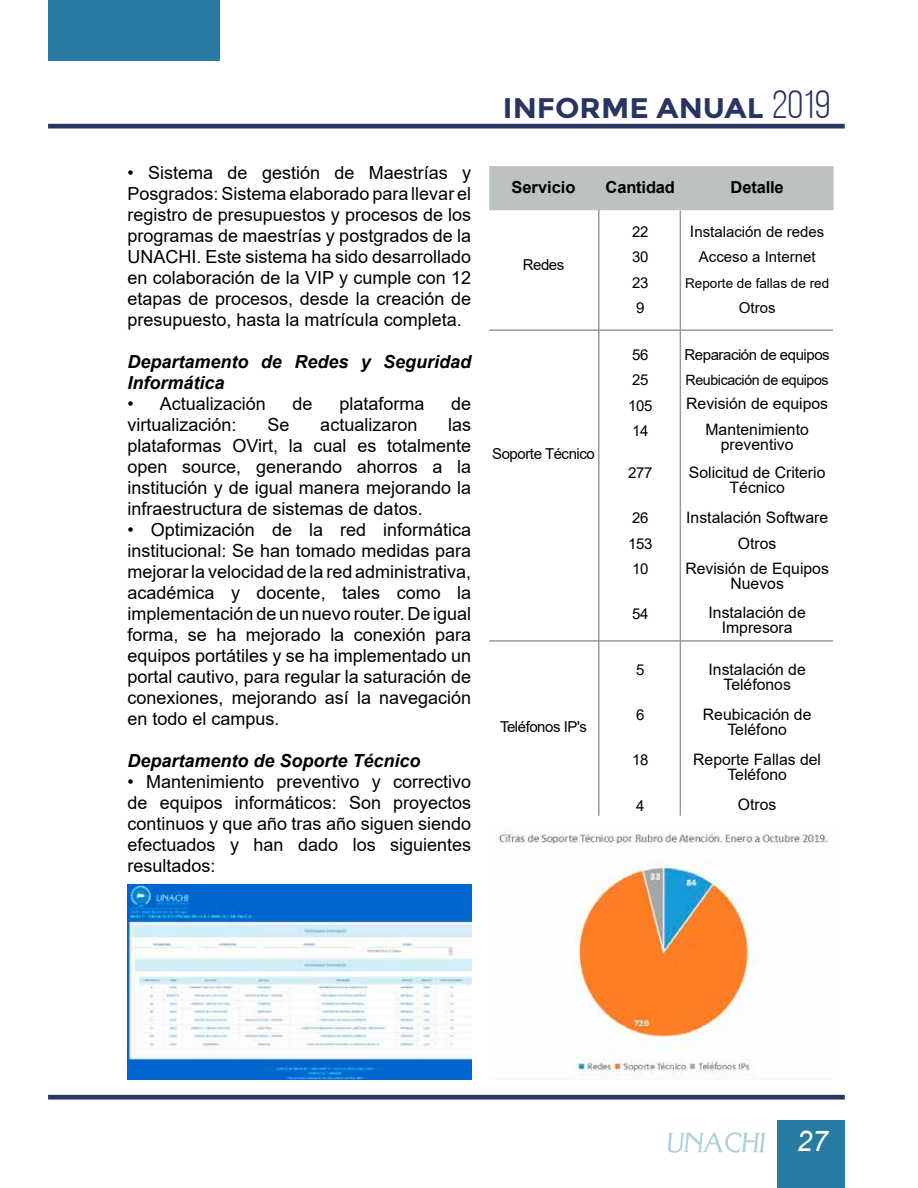
<style>
.page{position:relative;width:918px;height:1188px;background:#fff}
.page>*{position:absolute;margin:0;border:0;box-sizing:border-box;transform-origin:0 0}
.t1{font:italic 28.5px "Arial";color:#fff}
.t2{font:700 28.35px "Montserrat";color:#293461;scale:1.04 1}
.t3{font:18px/21px "Arial";color:#000;text-align:justify}
.t4{font:italic 700 18px/21px "Arial";color:#000}
.t5{font:700 16.5px "Arial";letter-spacing:-.01em;color:#000}
.t6{font:15.75px/15px "Arial";color:#000;text-align:center}
.t7{font:15px/25.5px "Arial";letter-spacing:-.02em;color:#000}
.t8{font:15px/25.5px "Arial";color:#000;text-align:center}
.t9{font:14.25px "Arial";letter-spacing:-.03em;color:#000}
.t10{font:13.5px "Arial";color:#000}
.s1{font-family:"Bebas Neue";font-weight:400;font-size:39.45px}
.s2{font-size:15.75px}
</style>
<div class="page">
<div style="left:778px;top:1120px;width:67px;height:68px;background:#277ba0"></div>
<div style="left:48px;top:0;width:172px;height:61px;background:#277ba0"></div>
<hr style="left:48px;top:124px;width:797px;height:4px;background:#293562">
<div style="left:48px;top:1095px;width:797px;height:5px;background:#293562"></div>
<svg style="left:668px;top:1132px;width:98px;height:21px"></svg>
<img style="left:128px;top:884px;width:343px;height:196px">
<div style="left:489px;top:166px;width:345px;height:44px;background:#bcc1c2"></div>
<hr style="left:598px;top:210px;width:2px;height:606px;background:#959c9d">
<hr style="left:680px;top:211px;width:1px;height:605px;background:#959c9d">
<hr style="left:489px;top:329px;width:344px;height:2px;background:#959c9d">
<hr style="left:489px;top:640px;width:344px;height:2px;background:#959c9d">
<img style="left:496px;top:833px;width:333px;height:244px">
<p class="t3" style="left:128px;top:162px;width:345px">• Sistema de gestión de Maestrías y Posgrados: Sistema elaborado para llevar el registro de presupuestos y procesos de los programas de maestrías y postgrados de la UNACHI. Este sistema ha sido desarrollado en colaboración de la VIP y cumple con 12 etapas de procesos, desde la creación de presupuesto, hasta la matrícula completa.</p>
<p class="t4" style="left:128px;top:352px;width:345px">Departamento de Redes y Seguridad<br>Informática</p>
<p class="t3" style="left:128px;top:393px;width:140px">• Actualización</p>
<p class="t3" style="left:293px;top:393px;width:22px">de</p>
<p class="t3" style="left:339px;top:393px;width:87px">plataforma</p>
<p class="t3" style="left:451px;top:393px;width:22px">de</p>
<p class="t3" style="left:128px;top:414px;width:111px">virtualización:</p>
<p class="t3" style="left:267px;top:414px;width:24px">Se</p>
<p class="t3" style="left:320px;top:414px;width:99px">actualizaron</p>
<p class="t3" style="left:128px;top:414px;width:345px;text-indent:321px">las plataformas OVirt, la cual es totalmente open source, generando ahorros a la institución y de igual manera mejorando la infraestructura de sistemas de datos.</p>
<p class="t3" style="left:128px;top:519px;width:345px">• Optimización de la red informática institucional: Se han tomado medidas para mejorar la velocidad de la red administrativa, académica y docente, tales como la implementación de un nuevo router. De igual forma, se ha mejorado la conexión para equipos portátiles y se ha implementado un portal cautivo, para regular la saturación de conexiones, mejorando así la navegación en todo el campus.</p>
<p class="t4" style="left:128px;top:751px;width:295px">Departamento de Soporte Técnico</p>
<p class="t3" style="left:128px;top:771px;width:345px">• Mantenimiento preventivo y correctivo de equipos informáticos: Son proyectos continuos y que año tras año siguen siendo efectuados y han dado los siguientes resultados:</p>
<h2 class="t2" style="left:503px;top:91px;width:317px">INFORME ANUAL <span class="s1">2019</span></h2>
<p class="t5" style="left:511px;top:176px;width:66px">Servicio</p>
<p class="t7" style="left:523px;top:252px;width:43px">Redes</p>
<p class="t7" style="left:492px;top:441px;width:104px">Soporte Técnico</p>
<p class="t7" style="left:500px;top:714px;width:89px">Teléfonos IP's</p>
<p class="t5" style="left:606px;top:176px;width:71px">Cantidad</p>
<p class="t7" style="left:632px;top:219px;width:18px;text-align:justify">22<br>30<br>23<br>9</p>
<p class="t7" style="left:628px;top:342px;width:26px">56<br>25<br>105<br>14</p>
<p class="t7" style="left:628px;top:460px;width:26px">277</p>
<p class="t7" style="left:628px;top:505px;width:26px">26<br>153<br>10</p>
<p class="t7" style="left:632px;top:601px;width:18px">54</p>
<p class="t7" style="left:636px;top:657px;width:10px">5</p>
<p class="t7" style="left:636px;top:702px;width:10px">6</p>
<p class="t7" style="left:632px;top:747px;width:18px">18</p>
<p class="t7" style="left:636px;top:793px;width:10px">4</p>
<p class="t5" style="left:731px;top:176px;width:55px">Detalle</p>
<p class="t8" style="left:690px;top:219px;width:136px"><span class="s2">I</span>nstalación de redes<br>Acceso a Internet</p>
<p class="t10" style="left:685px;top:274px;width:146px">Reporte de fallas de red</p>
<p class="t7" style="left:739px;top:295px;width:38px">Otros</p>
<p class="t7" style="left:685px;top:342px;width:147px">Reparación de equipos</p>
<p class="t9" style="left:686px;top:371px;width:145px">Reubicación de equipos</p>
<p class="t6" style="left:686px;top:391px;width:143px;line-height:25.5px">Revisión de equipos<br>Mantenimiento</p>
<p class="t6" style="left:689px;top:430px;width:138px;line-height:28.5px">preventivo<br>Solicitud de Criterio</p>
<p class="t6" style="left:686px;top:473px;width:143px;line-height:30px">Técnico<br>Instalación Software</p>
<p class="t6" style="left:685px;top:531px;width:145px;line-height:25.5px">Otros<br>Revisión de Equipos</p>
<p class="t6" style="left:709px;top:570px;width:99px;line-height:28.5px">Nuevos<br>Instalación de</p>
<p class="t6" style="left:722px;top:620px;width:72px">Impresora</p>
<p class="t6" style="left:709px;top:662px;width:99px">Instalación de<br>Teléfonos</p>
<p class="t6" style="left:703px;top:707px;width:110px">Reubicación de<br>Teléfono</p>
<p class="t6" style="left:693px;top:752px;width:129px">Reporte Fallas del<br>Teléfono</p>
<p class="t6" style="left:738px;top:797px;width:40px">Otros</p>
<h1 class="t1" style="left:796px;top:1123px;width:33px">27</h1>
</div>
